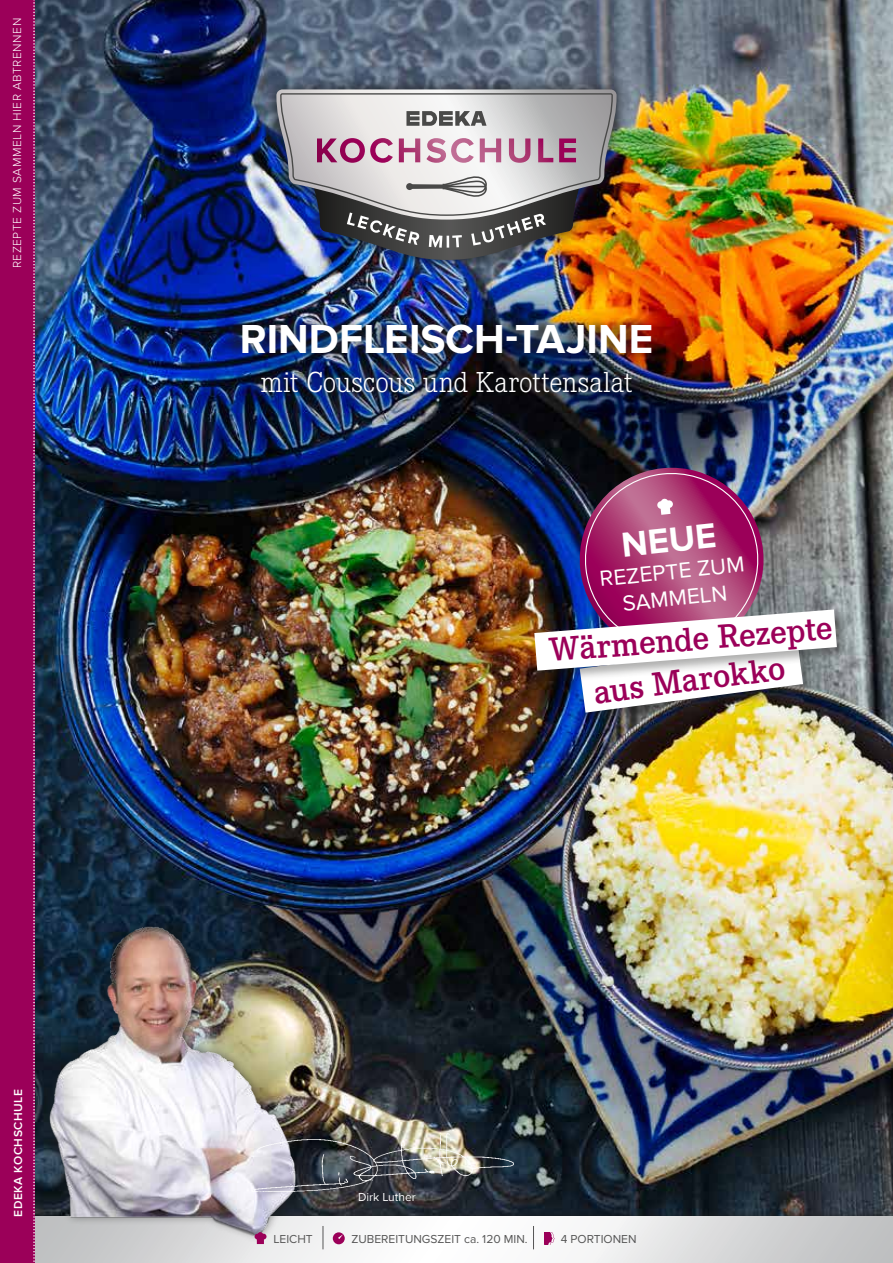
<style>
.page{position:relative;width:893px;height:1263px;background:#fff}
.page>*{position:absolute;margin:0;border:0;box-sizing:border-box;transform-origin:0 0}
.t1{font:700 42px "Proxima Nova";color:#fff}
.t2{font:700 36px "Proxima Nova";color:#fff}
.t3{font:600 34.65px "Corporate E";color:#9b0059}
.t4{font:300 30px "Corporate E";color:#fff}
.t5{font:22.5px/27px "Proxima Nova";color:#fff;text-align:center}
.t6{font:12px "Proxima Nova";color:#565656}
.t7{font:300 12px "Proxima Nova";letter-spacing:.045em;color:#fff}
.t8{font:600 12px "Proxima Nova";letter-spacing:.045em;color:#fff}
.t9{font:12px "Proxima Nova";color:#fff}
</style>
<div class="page">
<img style="left:35px;top:0;width:858px;height:1208px">
<div style="left:578px;top:638px;width:239px;height:88px;background:#1a1a18;opacity:.35"></div>
<div style="left:533px;top:608px;width:318px;height:76px;background:#1a1a18;opacity:.35"></div>
<img style="left:534px;top:468px;width:303px;height:245px">
<div style="left:226px;top:316px;width:424px;height:84px;background:#1a1a18;opacity:.75"></div>
<div style="left:0;top:1208px;width:893px;height:55px;background:#1a1a18;opacity:.7"></div>
<svg style="left:35px;top:1217px;width:858px;height:46px"></svg>
<div style="left:42px;top:918px;width:263px;height:325px;background:#1a1a18;opacity:.5"></div>
<img style="left:35px;top:906px;width:271px;height:330px">
<div style="left:263px;top:76px;width:367px;height:198px;background:#1a1a18;opacity:.8"></div>
<img style="left:276px;top:89px;width:341px;height:171px">
<img style="left:248px;top:1128px;width:270px;height:69px">
<svg style="left:323px;top:1226px;width:1px;height:23px"></svg>
<svg style="left:333px;top:1232px;width:12px;height:12px"></svg>
<svg style="left:533px;top:1226px;width:1px;height:23px"></svg>
<svg style="left:544px;top:1232px;width:11px;height:12px"></svg>
<svg style="left:255px;top:1232px;width:11px;height:12px"></svg>
<div style="left:0;top:0;width:34px;height:1263px;background:#9b0059"></div>
<svg style="left:33px;top:0;width:2px;height:1263px"></svg>
<p class="t7" style="left:10px;top:268px;width:252px;rotate:-90deg">REZEPTE ZUM SAMMELN HIER ABTRENNEN</p>
<p class="t8" style="left:11px;top:1217px;width:129px;rotate:-90deg">EDEKA KOCHSCHULE</p>
<h1 class="t1" style="left:240px;top:315px;width:415px">RINDFLEISCH-TAJINE</h1>
<h3 class="t4" style="left:260px;top:366px;width:374px">mit Couscous und Karottensalat</h3>
<h2 class="t2" style="left:619px;top:524px;width:97px;rotate:-6deg">NEUE</h2>
<h3 class="t5" style="left:598px;top:566px;width:147px;rotate:-6deg">REZEPTE ZUM<br>SAMMELN</h3>
<h3 class="t3" style="left:548px;top:632px;width:285px;rotate:-5deg">Wärmende Rezepte</h3>
<h3 class="t3" style="left:592px;top:673px;width:194px;rotate:-7deg">aus Marokko</h3>
<p class="t9" style="left:358px;top:1190px;width:59px">Dirk Luther</p>
<p class="t6" style="left:273px;top:1232px;width:41px">LEICHT</p>
<p class="t6" style="left:351px;top:1232px;width:178px">ZUBEREITUNGSZEIT ca. 120 MIN.</p>
<p class="t6" style="left:561px;top:1232px;width:77px">4 PORTIONEN</p>
</div>
